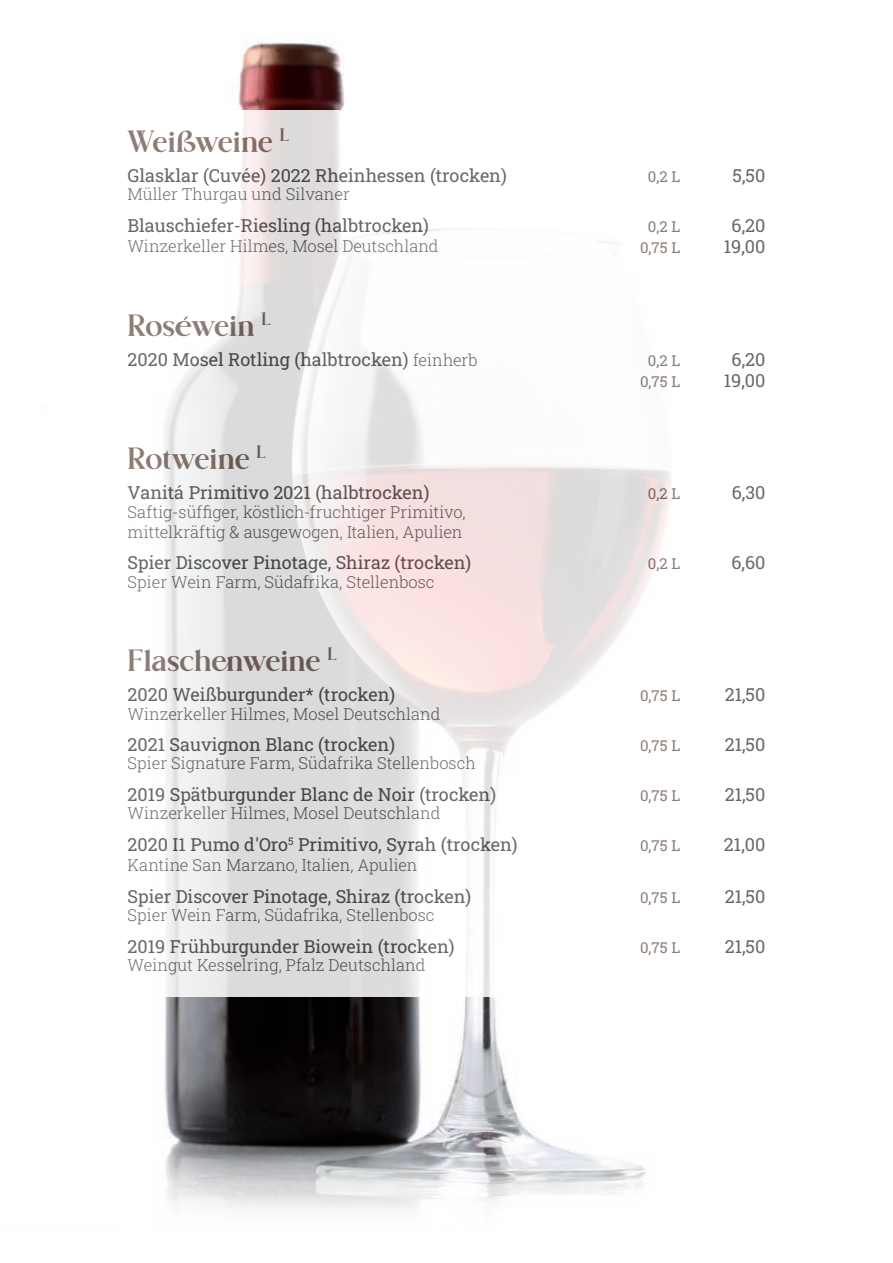
<style>
.page{position:relative;width:893px;height:1263px;background:#fff}
.page>*{position:absolute;margin:0;border:0;box-sizing:border-box;transform-origin:0 0}
.t1{font:33px "Logistra";color:#79675e}
.t2{font:18px "Roboto Slab";color:#4d5052}
.t3{font:300 16.5px/19.8px "Roboto Slab";color:#545b5f}
.t4{font:15px "Roboto Slab";color:#79675e}
.s1{font-weight:300;font-size:16.5px}
</style>
<div class="page">
<img style="left:164px;top:41px;width:482px;height:1169px">
<svg style="left:164px;top:110px;width:507px;height:887px"></svg>
<h1 class="t1" style="left:128px;top:124px;width:163px">Weißweine <sup>L</sup></h1>
<p class="t2" style="left:128px;top:163px;width:381px">Glasklar (Cuvée) 2022 Rheinhessen (trocken)</p>
<p class="t4" style="left:648px;top:166px;width:34px">0,2 L</p>
<p class="t2" style="left:733px;top:163px;width:34px">5,50</p>
<p class="t3" style="left:128px;top:184px;width:224px">Müller Thurgau und Silvaner</p>
<p class="t2" style="left:128px;top:213px;width:303px">Blauschiefer-Riesling (halbtrocken)</p>
<p class="t4" style="left:648px;top:216px;width:34px">0,2 L</p>
<p class="t2" style="left:732px;top:213px;width:35px">6,20</p>
<p class="t3" style="left:128px;top:236px;width:313px">Winzerkeller Hilmes, Mosel Deutschland</p>
<p class="t4" style="left:640px;top:238px;width:42px">0,75 L</p>
<p class="t2" style="left:724px;top:235px;width:43px">19,00</p>
<h1 class="t1" style="left:128px;top:308px;width:145px">Roséwein <sup>L</sup></h1>
<p class="t2" style="left:128px;top:347px;width:351px">2020 Mosel Rotling (halbtrocken) <span class="s1">feinherb</span></p>
<p class="t4" style="left:648px;top:350px;width:34px">0,2 L</p>
<p class="t2" style="left:732px;top:347px;width:35px">6,20</p>
<p class="t4" style="left:640px;top:371px;width:42px">0,75 L</p>
<p class="t2" style="left:724px;top:368px;width:43px">19,00</p>
<h1 class="t1" style="left:128px;top:442px;width:140px">Rotweine <sup>L</sup></h1>
<p class="t2" style="left:128px;top:481px;width:303px">Vanitá Primitivo 2021 (halbtrocken)</p>
<p class="t4" style="left:648px;top:484px;width:34px">0,2 L</p>
<p class="t2" style="left:732px;top:481px;width:35px">6,30</p>
<p class="t3" style="left:128px;top:501px;width:339px">Saftig-süffiger, köstlich-fruchtiger Primitivo, mittelkräftig &amp; ausgewogen, Italien, Apulien</p>
<p class="t2" style="left:128px;top:550px;width:345px">Spier Discover Pinotage, Shiraz (trocken)</p>
<p class="t4" style="left:648px;top:553px;width:34px">0,2 L</p>
<p class="t2" style="left:731px;top:550px;width:35px">6,60</p>
<p class="t3" style="left:128px;top:571px;width:308px">Spier Wein Farm, Südafrika, Stellenbosc</p>
<h1 class="t1" style="left:128px;top:644px;width:211px">Flaschenweine <sup>L</sup></h1>
<p class="t2" style="left:128px;top:682px;width:269px">2020 Weißburgunder* (trocken)</p>
<p class="t4" style="left:640px;top:685px;width:42px">0,75 L</p>
<p class="t2" style="left:725px;top:682px;width:42px">21,50</p>
<p class="t3" style="left:128px;top:703px;width:314px">Winzerkeller Hilmes, Mosel Deutschland</p>
<p class="t2" style="left:128px;top:732px;width:269px">2021 Sauvignon Blanc (trocken)</p>
<p class="t4" style="left:640px;top:735px;width:42px">0,75 L</p>
<p class="t2" style="left:725px;top:732px;width:42px">21,50</p>
<p class="t3" style="left:128px;top:753px;width:350px">Spier Signature Farm, Südafrika Stellenbosch</p>
<p class="t2" style="left:128px;top:782px;width:370px">2019 Spätburgunder Blanc de Noir (trocken)</p>
<p class="t4" style="left:640px;top:785px;width:42px">0,75 L</p>
<p class="t2" style="left:725px;top:782px;width:42px">21,50</p>
<p class="t3" style="left:128px;top:803px;width:314px">Winzerkeller Hilmes, Mosel Deutschland</p>
<p class="t2" style="left:128px;top:832px;width:392px">2020 I1 Pumo d'Oro<sup>5</sup> Primitivo, Syrah (trocken)</p>
<p class="t4" style="left:640px;top:835px;width:42px">0,75 L</p>
<p class="t2" style="left:724px;top:832px;width:43px">21,00</p>
<p class="t3" style="left:128px;top:855px;width:292px">Kantine San Marzano, Italien, Apulien</p>
<p class="t2" style="left:128px;top:884px;width:345px">Spier Discover Pinotage, Shiraz (trocken)</p>
<p class="t4" style="left:640px;top:887px;width:42px">0,75 L</p>
<p class="t2" style="left:725px;top:884px;width:42px">21,50</p>
<p class="t3" style="left:128px;top:905px;width:308px">Spier Wein Farm, Südafrika, Stellenbosc</p>
<p class="t2" style="left:128px;top:934px;width:328px">2019 Frühburgunder Biowein (trocken)</p>
<p class="t4" style="left:640px;top:937px;width:42px">0,75 L</p>
<p class="t2" style="left:725px;top:934px;width:42px">21,50</p>
<p class="t3" style="left:128px;top:954px;width:299px">Weingut Kesselring, Pfalz Deutschland</p>
</div>
